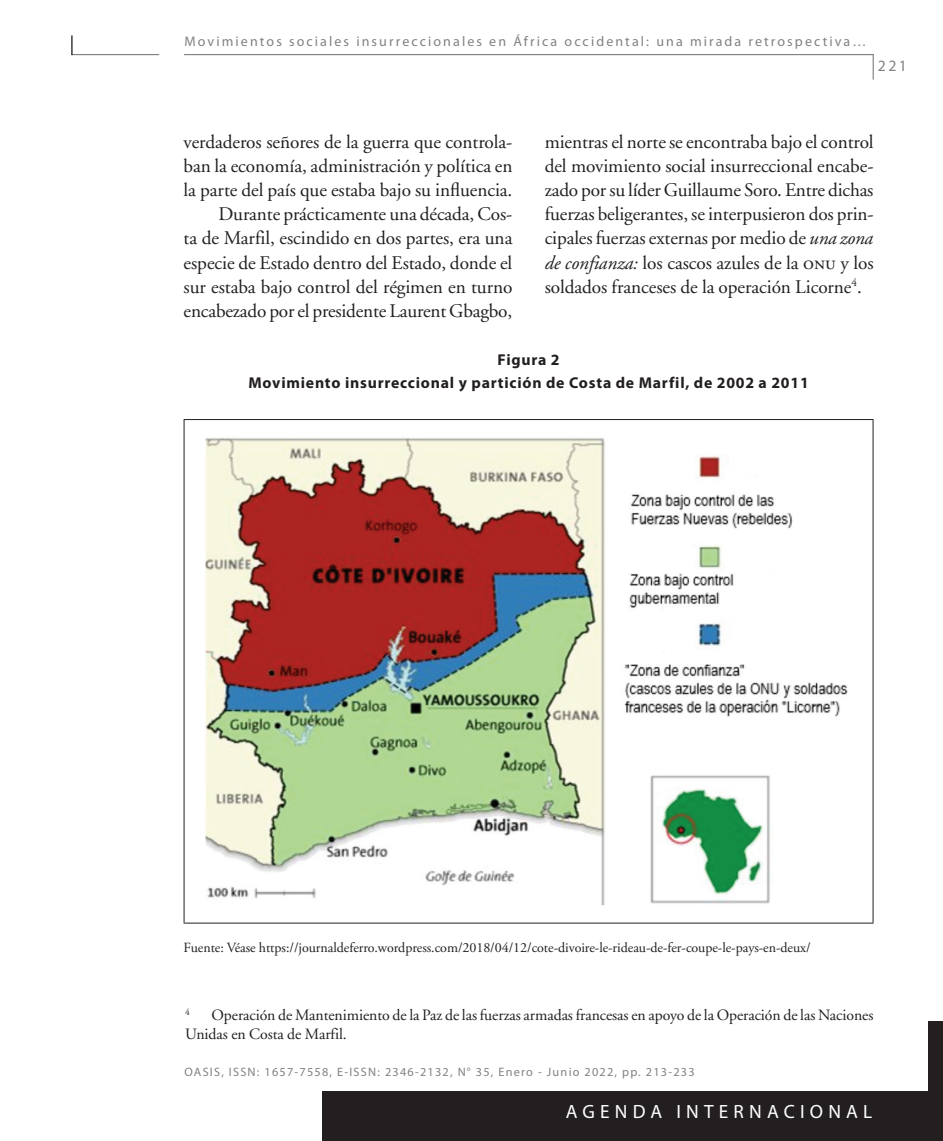
<style>
.page{position:relative;width:943px;height:1141px;background:#fff}
.page>*{position:absolute;margin:0;border:0;box-sizing:border-box;transform-origin:0 0}
.t1{font:19.25px/24.2px "Adobe Garamond";letter-spacing:-.005em;color:#231f20;text-align:right}
.t2{font:19.25px "Myriad Pro";letter-spacing:.27em;color:#fff}
.t3{font:15.75px/18.9px "Adobe Garamond";letter-spacing:-.005em;color:#231f20}
.t4{font:700 15.75px/23.6px "Myriad Pro";letter-spacing:.05em;color:#231f20;text-align:center}
.t5{font:15.75px "Myriad Pro";color:#808285}
.t6{font:14px "Adobe Garamond Pro";letter-spacing:-.005em;color:#231f20}
.t7{font:14px "Myriad Pro";letter-spacing:.15em;color:#808285}
.t8{font:12.25px "Myriad Pro";letter-spacing:.1em;color:#808285}
.t9{font:9.1px "Adobe Garamond";color:#231f20}
.s1{font-style:italic}
.s2{font-family:"Adobe Garamond Regular SC"}
</style>
<div class="page">
<hr style="left:184px;top:54px;width:689px;height:1px;background:#6c6d70">
<svg style="left:872px;top:54px;width:1px;height:26px"></svg>
<hr style="left:71px;top:54px;width:88px;height:1px;background:#6c6d70">
<hr style="left:71px;top:35px;width:2px;height:20px;background:#231f20">
<div style="left:928px;top:1021px;width:15px;height:120px;background:#231f20"></div>
<div style="left:322px;top:1091px;width:621px;height:50px;background:#231f20"></div>
<hr style="left:184px;top:419px;width:689px;height:1px;background:#231f20">
<hr style="left:184px;top:420px;width:1px;height:503px;background:#231f20">
<hr style="left:872px;top:420px;width:1px;height:503px;background:#231f20">
<hr style="left:184px;top:923px;width:689px;height:1px;background:#231f20">
<img style="left:205px;top:437px;width:643px;height:469px">
<p class="t7" style="left:184px;top:34px;width:683px">Movimientos sociales insurreccionales en África occidental: una mirada retrospectiva…</p>
<p class="t5" style="left:878px;top:57px;width:30px">221</p>
<p class="t1" style="left:184px;top:130px;width:330px">verdaderos señores de la guerra que controla&shy;ban la economía, administración y política en la parte del país que estaba bajo su influencia.<br>Durante prácticamente una década, Cos-<br>ta de Marfil, escindido en dos partes, era una especie de Estado dentro del Estado, donde el sur estaba bajo control del régimen en turno encabezado por el presidente Laurent Gbagbo,</p>
<p class="t1" style="left:544px;top:130px;width:330px;text-align:justify">mientras el norte se encontraba bajo el control del movimiento social insurreccional encabe&shy;zado por su líder Guillaume Soro. Entre dichas fuerzas beligerantes, se interpusieron dos prin&shy;cipales fuerzas externas por medio de <span class="s1">una zona de confianza:</span> los cascos azules de la <span class="s2">onu</span> y los soldados franceses de la operación Licorne<sup>4</sup>.</p>
<p class="t4" style="left:248px;top:348px;width:562px">Figura 2<br>Movimiento insurreccional y partición de Costa de Marfil, de 2002 a 2011</p>
<p class="t6" style="left:184px;top:939px;width:628px">Fuente: Véase https://journaldeferro.wordpress.com/2018/04/12/cote-divoire-le-rideau-de-fer-coupe-le-pays-en-deux/</p>
<p class="t9" style="left:185px;top:1007px;width:6px">4</p>
<p class="t3" style="left:185px;top:1006px;width:689px;text-indent:26px">Operación de Mantenimiento de la Paz de las fuerzas armadas francesas en apoyo de la Operación de las Naciones<br>Unidas en Costa de Marfil.</p>
<p class="t8" style="left:184px;top:1065px;width:511px">OASIS, ISSN: 1657-7558, E-ISSN: 2346-2132, N° 35, Enero - Junio 2022, pp. 213-233</p>
<p class="t2" style="left:566px;top:1101px;width:308px">AGENDA INTERNACIONAL</p>
</div>
